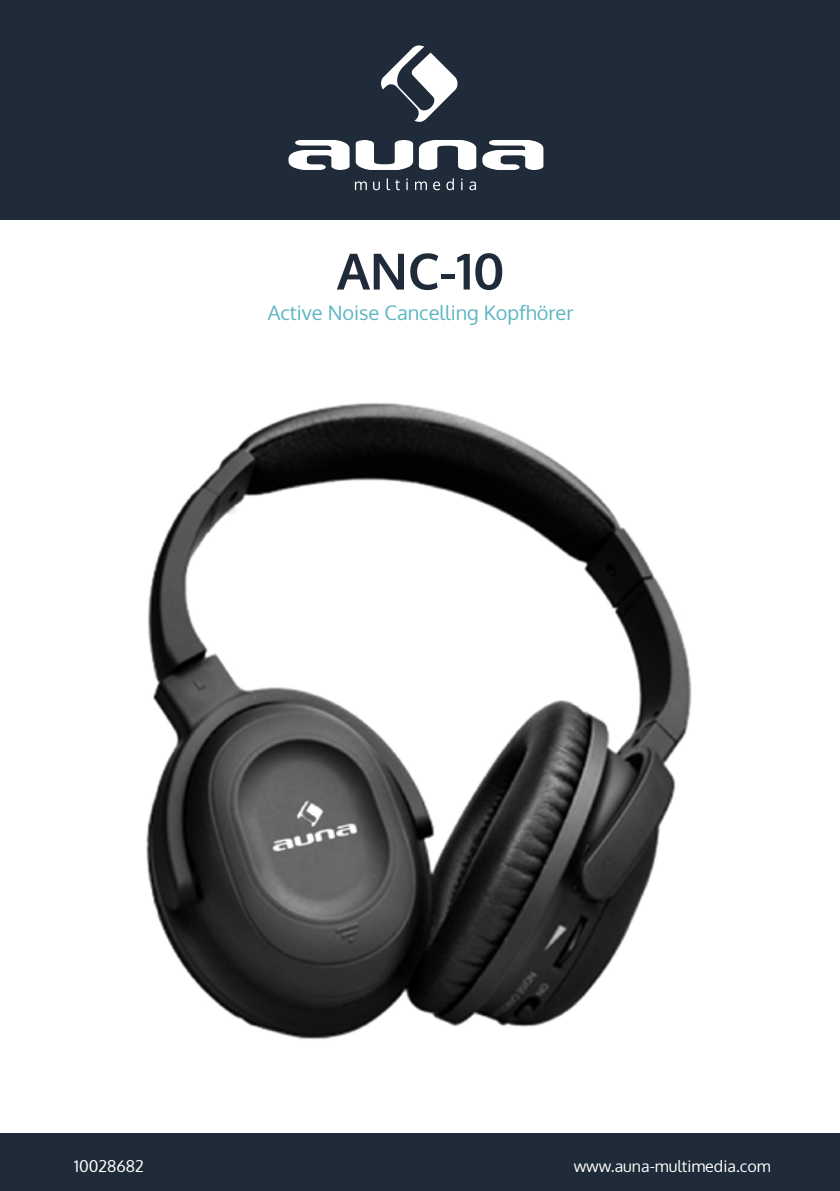
<style>
.page{position:relative;width:840px;height:1191px;background:#fff}
.page>*{position:absolute;margin:0;border:0;box-sizing:border-box;transform-origin:0 0}
.t1{font:700 50px "Oxygen";color:#1f2b39}
.t2{font:20px "Oxygen";color:#5bb5c1}
.t3{font:16px "Oxygen";color:#fff}
</style>
<div class="page">
<div style="left:0;top:0;width:839px;height:219px;background:#1f2b39"></div>
<div style="left:0;top:1133px;width:839px;height:58px;background:#1f2b39"></div>
<svg style="left:381px;top:45px;width:77px;height:77px"></svg>
<svg style="left:288px;top:140px;width:61px;height:30px"></svg>
<svg style="left:355px;top:140px;width:121px;height:30px"></svg>
<svg style="left:482px;top:140px;width:61px;height:30px"></svg>
<svg style="left:355px;top:178px;width:120px;height:12px"></svg>
<img style="left:146px;top:403px;width:546px;height:637px">
<h1 class="t1" style="left:336px;top:240px;width:169px">ANC-10</h1>
<p class="t2" style="left:267px;top:299px;width:307px">Active Noise Cancelling Kopfhörer</p>
<p class="t3" style="left:74px;top:1155px;width:71px">10028682</p>
<p class="t3" style="left:573px;top:1155px;width:198px">www.auna-multimedia.com</p>
</div>
